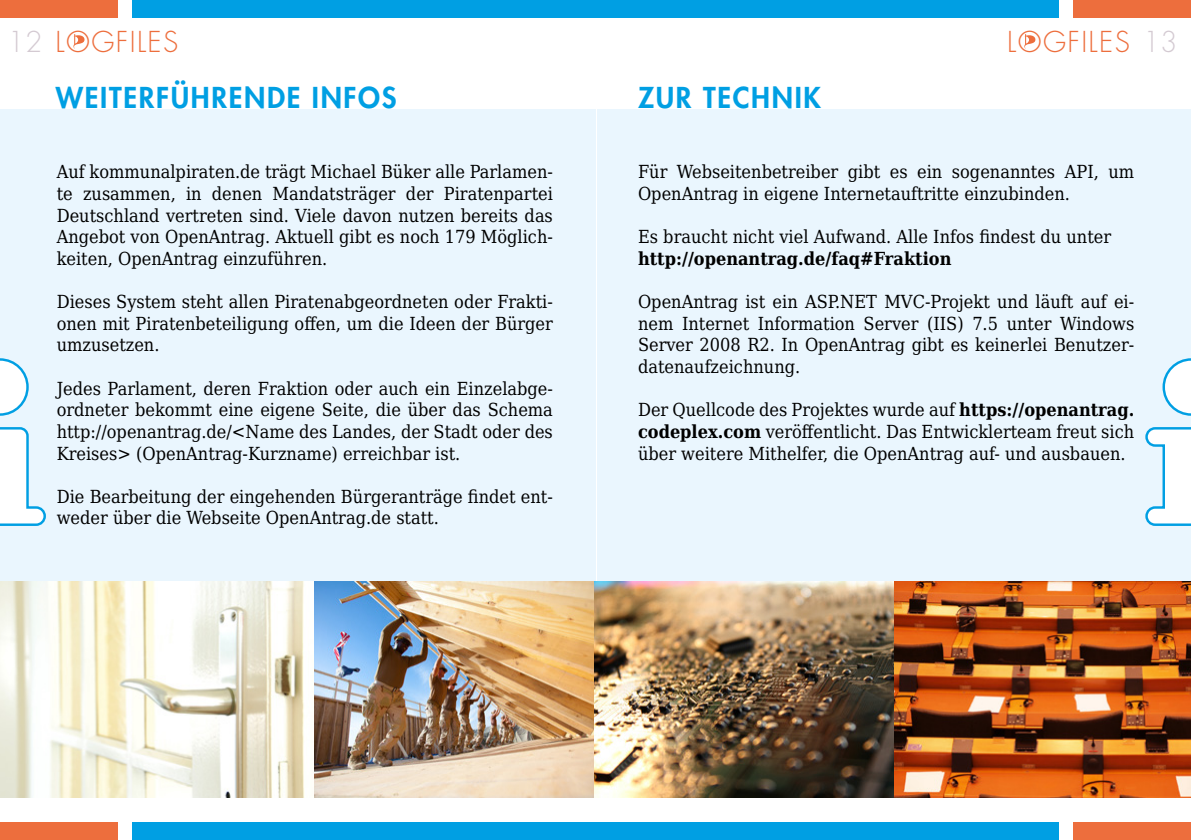
<style>
.page{position:relative;width:1191px;height:840px;background:#fff}
.page>*{position:absolute;margin:0;border:0;box-sizing:border-box;transform-origin:0 0}
.t1{font:800 28px "Futura Std";letter-spacing:.06em;color:#009fe3}
.t2{font:300 28px "Futura Std";letter-spacing:.05em;color:#ed6e3d}
.t3{font:18px/21.6px "DejaVu LGC Serif Condensed";color:#000;text-align:justify}
.t4{font:700 18px "DejaVu LGC Serif Condensed";color:#000}
.s1{color:#d4cad2}
.s2{font-weight:700}
</style>
<div class="page">
<div style="left:0;top:109px;width:595px;height:688px;background:#eaf6fe"></div>
<div style="left:598px;top:109px;width:593px;height:688px;background:#eaf6fe"></div>
<div style="left:0;top:0;width:117px;height:17px;background:#ed6e3d"></div>
<div style="left:0;top:822px;width:117px;height:17px;background:#ed6e3d"></div>
<div style="left:1073px;top:0;width:118px;height:17px;background:#ed6e3d"></div>
<div style="left:1073px;top:822px;width:118px;height:17px;background:#ed6e3d"></div>
<div style="left:132px;top:0;width:463px;height:17px;background:#009fe3"></div>
<div style="left:132px;top:822px;width:463px;height:17px;background:#009fe3"></div>
<div style="left:595px;top:0;width:464px;height:17px;background:#009fe3"></div>
<div style="left:595px;top:822px;width:464px;height:17px;background:#009fe3"></div>
<svg style="left:73px;top:34px;width:11px;height:15px"></svg>
<svg style="left:1024px;top:34px;width:11px;height:15px"></svg>
<svg style="left:0;top:358px;width:46px;height:168px"></svg>
<svg style="left:1145px;top:358px;width:46px;height:168px"></svg>
<img style="left:0;top:581px;width:1191px;height:216px">
<h1 class="t2" style="left:8px;top:25px;width:172px"><span class="s1">12</span> LOGFILES</h1>
<h1 class="t2" style="left:1007px;top:25px;width:172px">LOGFILES <span class="s1">13</span></h1>
<h1 class="t1" style="left:56px;top:80px;width:342px">WEITERFÜHRENDE INFOS</h1>
<h1 class="t1" style="left:638px;top:80px;width:184px">ZUR TECHNIK</h1>
<p class="t3" style="left:57px;top:159px;width:498px">Auf kommunalpiraten.de trägt Michael Büker alle Parlamen&shy;te zusammen, in denen Mandatsträger der Piratenpartei Deutschland vertreten sind. Viele davon nutzen bereits das Angebot von OpenAntrag. Aktuell gibt es noch 179 Möglich&shy;keiten, OpenAntrag einzuführen.</p>
<p class="t3" style="left:57px;top:289px;width:498px">Dieses System steht allen Piratenabgeordneten oder Frakti&shy;onen mit Piratenbeteiligung offen, um die Ideen der Bürger umzusetzen.</p>
<p class="t3" style="left:57px;top:375px;width:498px">Jedes Parlament, deren Fraktion oder auch ein Einzelabge&shy;ordneter bekommt eine eigene Seite, die über das Schema http://openantrag.de/&lt;Name des Landes, der Stadt oder des Kreises&gt; (OpenAntrag-Kurzname) erreichbar ist.</p>
<p class="t3" style="left:57px;top:483px;width:498px">Die Bearbeitung der eingehenden Bürgeranträge findet ent&shy;weder über die Webseite OpenAntrag.de statt.</p>
<p class="t3" style="left:638px;top:159px;width:498px">Für Webseitenbetreiber gibt es ein sogenanntes API, um<br>OpenAntrag in eigene Internetauftritte einzubinden.</p>
<p class="t3" style="left:638px;top:224px;width:474px">Es braucht nicht viel Aufwand. Alle Infos findest du unter</p>
<p class="t4" style="left:638px;top:242px;width:315px">http://openantrag.de/faq#Fraktion</p>
<p class="t3" style="left:638px;top:289px;width:498px">OpenAntrag ist ein ASP.NET MVC-Projekt und läuft auf ei&shy;nem Internet Information Server (IIS) 7.5 unter Windows Server 2008 R2. In OpenAntrag gibt es keinerlei Benutzer&shy;datenaufzeichnung.</p>
<p class="t3" style="left:638px;top:397px;width:498px">Der Quellcode des Projektes wurde auf <span class="s2">https://openantrag. codeplex.com</span> veröffentlicht. Das Entwicklerteam freut sich über weitere Mithelfer, die OpenAntrag auf- und ausbauen.</p>
</div>
